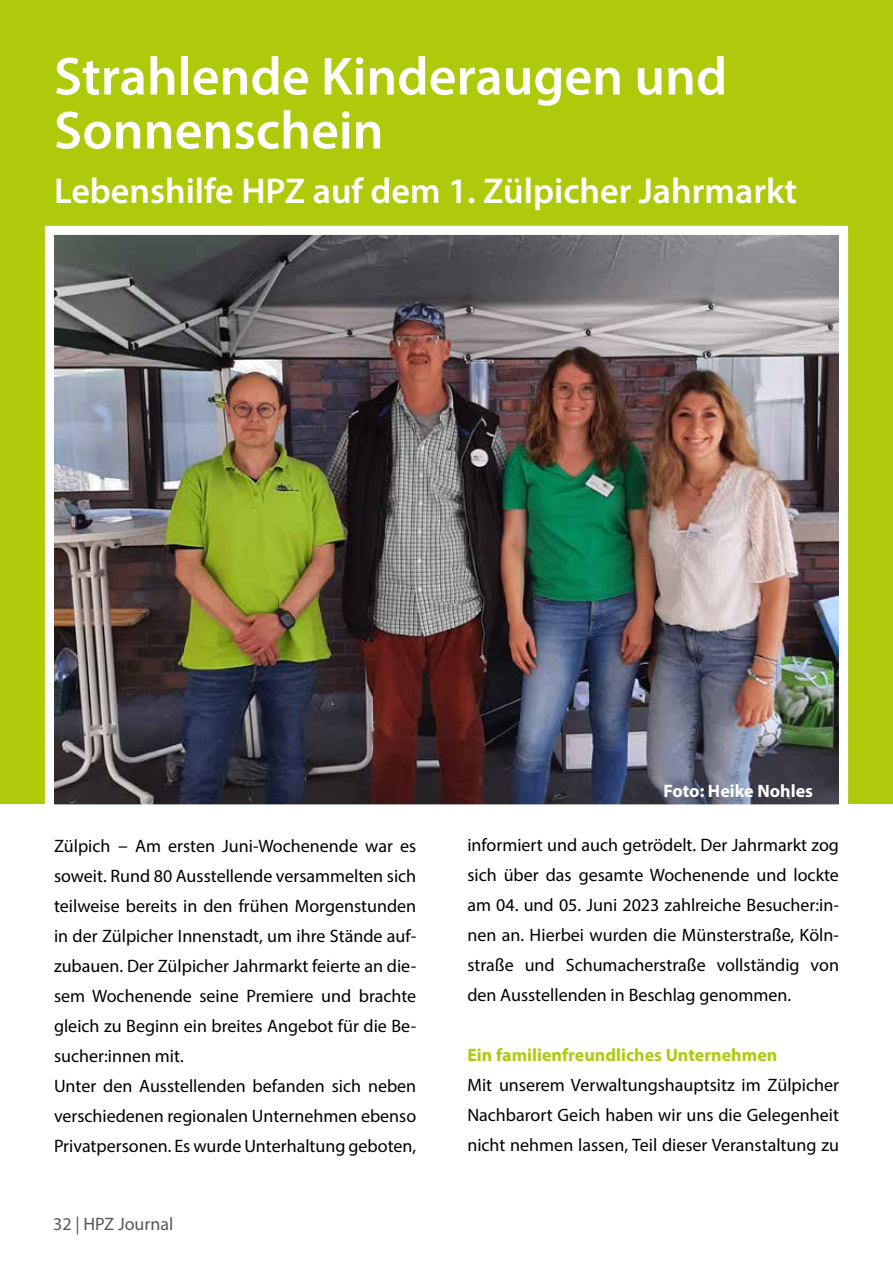
<style>
.page{position:relative;width:893px;height:1263px;background:#fff}
.page>*{position:absolute;margin:0;border:0;box-sizing:border-box;transform-origin:0 0}
.t1{font:600 54px/54px "Myriad Pro";color:#fff}
.t2{font:600 36px "Myriad Pro";color:#fff}
.t3{font:18px/30px "Myriad Pro";color:#000;text-align:justify}
.t4{font:700 18px "Myriad Pro";color:#afca0b}
.t5{font:700 18px "Myriad Pro";color:#fff}
.t6{font:18px "Myriad Pro";color:#575756}
.s1{font-size:19.5px}
</style>
<div class="page">
<div style="left:0;top:0;width:893px;height:804px;background:#afca0b"></div>
<img style="left:55px;top:236px;width:783px;height:567px">
<div style="left:45px;top:226px;width:803px;height:587px;border:9px solid #fff"></div>
<h1 class="t1" style="left:54px;top:48px;width:675px">Strahlende Kinderaugen und<br>Sonnenschein</h1>
<h2 class="t2" style="left:54px;top:168px;width:745px">Lebenshilfe HPZ auf dem 1. Zülpicher Jahrmarkt</h2>
<p class="t5" style="left:663px;top:779px;width:151px">Foto: Heike Nohles</p>
<p class="t3" style="left:54px;top:831px;width:364px;text-align:left">Zülpich <span class="s1">–</span> Am ersten Juni-Wochenende war es soweit. Rund 80 Ausstellende versammelten sich teilweise bereits in den frühen Morgenstunden in der Zülpicher Innenstadt, um ihre Stände auf&shy;zubauen. Der Zülpicher Jahrmarkt feierte an die&shy;sem Wochenende seine Premiere und brachte gleich zu Beginn ein breites Angebot für die Be&shy;sucher:innen mit.<br>Unter den Ausstellenden befanden sich neben verschiedenen regionalen Unternehmen ebenso Privatpersonen. Es wurde Unterhaltung geboten,</p>
<p class="t3" style="left:467px;top:830px;width:373px">informiert und auch getrödelt. Der Jahrmarkt zog sich über das gesamte Wochenende und lockte am 04. und 05. Juni 2023 zahlreiche Besucher:in&shy;nen an. Hierbei wurden die Münsterstraße, Köln&shy;straße und Schumacherstraße vollständig von den Ausstellenden in Beschlag genommen.</p>
<p class="t4" style="left:467px;top:1043px;width:312px">Ein familienfreundliches Unternehmen</p>
<p class="t3" style="left:467px;top:1070px;width:373px">Mit unserem Verwaltungshauptsitz im Zülpicher Nachbarort Geich haben wir uns die Gelegenheit nicht nehmen lassen, Teil dieser Veranstaltung zu</p>
<p class="t6" style="left:53px;top:1212px;width:122px">32 | HPZ Journal</p>
</div>
